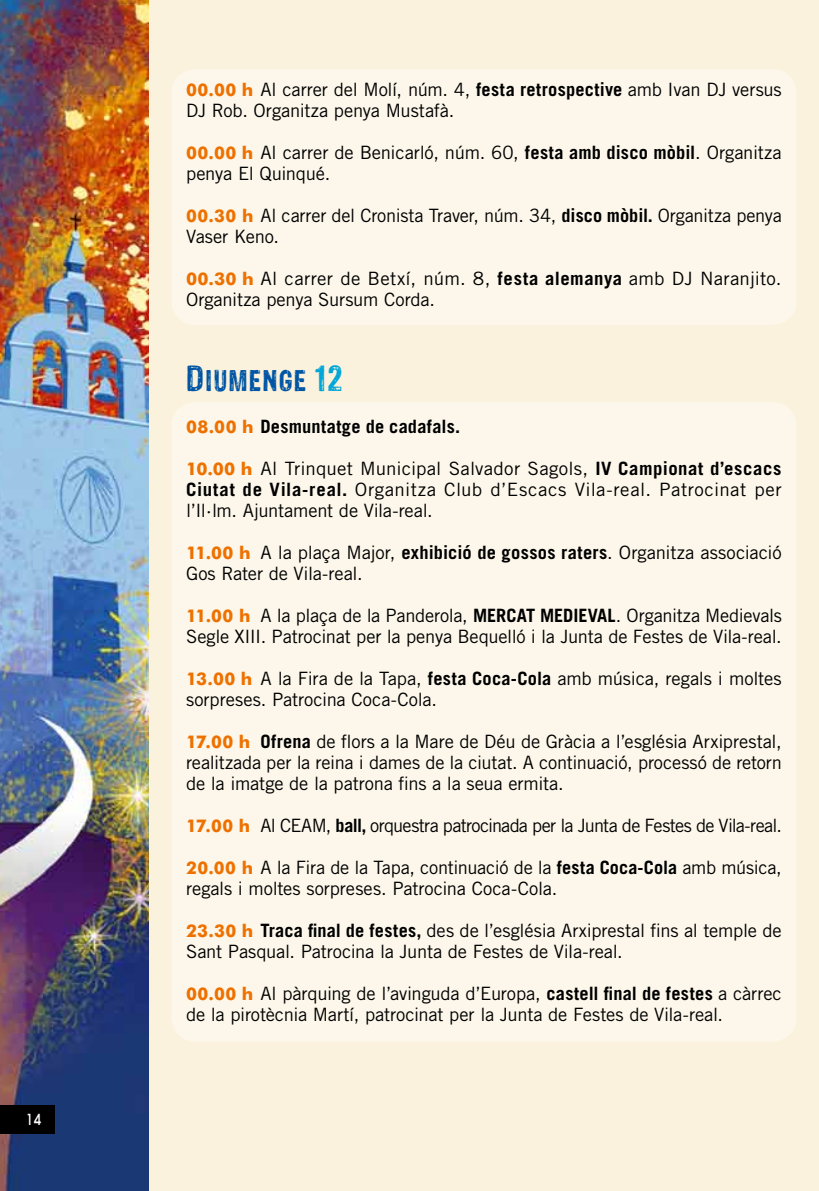
<style>
.page{position:relative;width:819px;height:1191px;background:#fff}
.page>*{position:absolute;margin:0;border:0;box-sizing:border-box;transform-origin:0 0}
.t1{font:24.5px "Sans Culottes";letter-spacing:.045em;color:#0055a4}
.t2{font:18.38px/21px "Trade Gothic";letter-spacing:-.01em;color:#000}
.t3{font:18.38px "Trade Gothic";letter-spacing:-.04em;color:#000}
.t4{font:700 18.38px "Trade Gothic";letter-spacing:.01em;color:#000}
.t5{font:500 14px "OPTI Auvant Gothic";color:#fff;scale:.82 1}
.s1{font-family:"Futura BT";font-weight:700;font-size:17.5px;color:#ee7100}
.s2{font-weight:700}
.s3{font-size:29.75px}
.s4{font-size:29.75px;color:#00a6d7}
.s5{font-family:"Futura BT";font-size:17.5px;color:#ee7100}
</style>
<div class="page">
<div style="left:149px;top:0;width:670px;height:1191px;background:#faf2dd"></div>
<img style="left:0;top:0;width:149px;height:1191px">
<div style="left:0;top:1105px;width:55px;height:28px;background:#000"></div>
<div style="left:171px;top:69px;width:625px;height:256px;background:#fcf7ea;border-radius:25px"></div>
<div style="left:171px;top:402px;width:625px;height:639px;background:#fcf7ea;border-radius:25px"></div>
<p class="t5" style="left:25px;top:1108px;width:23px">14</p>
<p class="t2" style="left:186px;top:79px;width:597px"><span class="s1">00.00 h</span> Al carrer del Molí, núm. 4, <span class="s2">festa retrospective</span> amb Ivan DJ versus<br>DJ Rob. Organitza penya Mustafà.</p>
<p class="t2" style="left:186px;top:142px;width:597px"><span class="s1">00.00 h</span> Al carrer de Benicarló, núm. 60, <span class="s2">festa amb disco mòbil</span>. Organitza penya El Quinqué.</p>
<p class="t2" style="left:186px;top:205px;width:597px"><span class="s1">00.30 h</span> Al carrer del Cronista Traver, núm. 34, <span class="s2">disco mòbil.</span> Organitza penya<br>Vaser Keno.</p>
<p class="t2" style="left:186px;top:268px;width:597px"><span class="s1">00.30 h</span> Al carrer de Betxí, núm. 8, <span class="s2">festa alemanya</span> amb DJ Naranjito.<br>Organitza penya Sursum Corda.</p>
<h1 class="t1" style="left:186px;top:362px;width:158px"><span class="s3">D</span>IUMENGE <span class="s4">12</span></h1>
<p class="t4" style="left:186px;top:415px;width:275px"><span class="s5">08.00 h</span> Desmuntatge de cadafals.</p>
<p class="t2" style="left:186px;top:457px;width:597px;text-align:justify"><span class="s1">10.00 h</span> Al Trinquet Municipal Salvador Sagols, <span class="s2">IV Campionat d’escacs Ciutat de Vila-real.</span> Organitza Club d’Escacs Vila-real. Patrocinat per l’Il·lm. Ajuntament de Vila-real.</p>
<p class="t2" style="left:186px;top:541px;width:597px"><span class="s1">11.00 h</span> A la plaça Major, <span class="s2">exhibició de gossos raters</span>. Organitza associació<br>Gos Rater de Vila-real.</p>
<p class="t2" style="left:186px;top:604px;width:597px"><span class="s1">11.00 h</span> A la plaça de la Panderola, <span class="s2">MERCAT MEDIEVAL</span>. Organitza Medievals<br>Segle XIII. Patrocinat per la penya Bequelló i la Junta de Festes de Vila-real.</p>
<p class="t2" style="left:186px;top:667px;width:597px"><span class="s1">13.00 h</span> A la Fira de la Tapa, <span class="s2">festa Coca-Cola</span> amb música, regals i moltes sorpreses. Patrocina Coca-Cola.</p>
<p class="t2" style="left:186px;top:730px;width:597px;text-align:justify"><span class="s1">17.00 h</span> <span class="s2">Ofrena</span> de flors a la Mare de Déu de Gràcia a l’església Arxiprestal, realitzada per la reina i dames de la ciutat. A continuació, processó de retorn de la imatge de la patrona fins a la seua ermita.</p>
<p class="t3" style="left:186px;top:814px;width:597px"><span class="s1">17.00 h</span> Al CEAM, <span class="s2">ball,</span> orquestra patrocinada per la Junta de Festes de Vila-real.</p>
<p class="t2" style="left:186px;top:856px;width:597px"><span class="s1">20.00 h</span> A la Fira de la Tapa, continuació de la <span class="s2">festa Coca-Cola</span> amb música, regals i moltes sorpreses. Patrocina Coca-Cola.</p>
<p class="t2" style="left:186px;top:919px;width:597px"><span class="s1">23.30 h</span> <span class="s2">Traca final de festes,</span> des de l’església Arxiprestal fins al temple de<br>Sant Pasqual. Patrocina la Junta de Festes de Vila-real.</p>
<p class="t2" style="left:186px;top:982px;width:597px"><span class="s1">00.00 h</span> Al pàrquing de l’avinguda d’Europa, <span class="s2">castell final de festes</span> a càrrec de la pirotècnia Martí, patrocinat per la Junta de Festes de Vila-real.</p>
</div>
